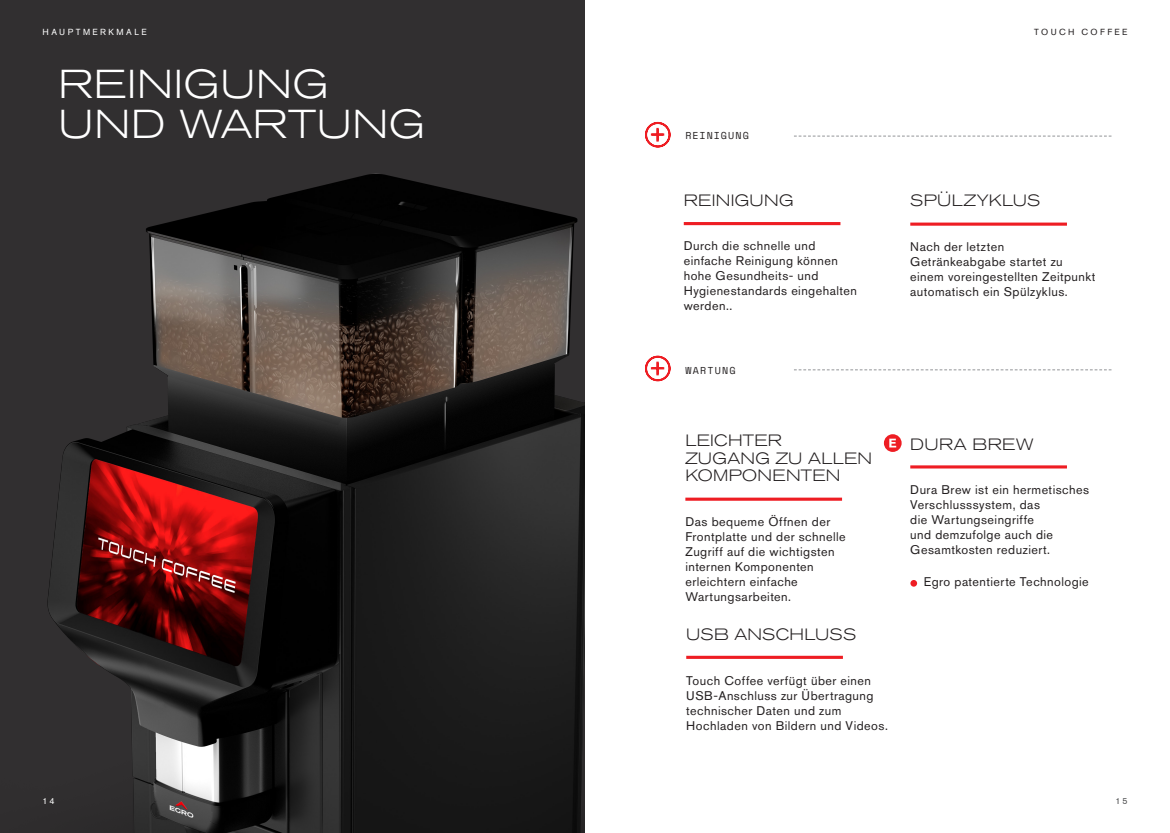
<style>
.page{position:relative;width:1170px;height:833px;background:#fff}
.page>*{position:absolute;margin:0;border:0;box-sizing:border-box;transform-origin:0 0}
.Titles{font:300 expanded 40px "Akzidenz Grotesk BQ";letter-spacing:.02em;color:#fff}
.Sub_Heading_Black{font:300 expanded 16.25px/17.5px "Akzidenz Grotesk BQ";letter-spacing:.015em;color:#231f20}
.Sub_Headings_White{font:300 expanded 16.25px "Akzidenz Grotesk BQ";letter-spacing:.02em;color:#231f20}
.Body_Copy{font:12.5px/15px "Akzidenz Grotesk BQ";letter-spacing:.035em;color:#231f20}
.Body_Copy_White{font:12.5px/15px "Akzidenz Grotesk BQ";letter-spacing:.035em;color:#231f20}
.Hightlights_black{font:10px "Space Mono";letter-spacing:.12em;color:#231f20}
.Details{font:8.75px "Akzidenz Grotesk BQ";letter-spacing:.28em;color:#fff}
.Details_Grey{font:8.75px "Akzidenz Grotesk BQ";letter-spacing:.275em;color:#231f20}
.Details-2{font:8.75px "Akzidenz Grotesk BQ";color:#4b4c4d}
</style>
<div class="page">
<div style="left:0;top:0;width:585px;height:833px;background:#312f30"></div>
<img style="left:47px;top:173px;width:538px;height:660px">
<svg style="left:794px;top:369px;width:317px;height:1px"></svg>
<svg style="left:794px;top:136px;width:317px;height:1px"></svg>
<svg style="left:883px;top:434px;width:18px;height:18px"></svg>
<svg style="left:889px;top:439px;width:7px;height:8px"></svg>
<hr style="left:686px;top:656px;width:156px;height:3px;background:#ee1d23">
<svg style="left:910px;top:222px;width:156px;height:4px"></svg>
<hr style="left:910px;top:465px;width:156px;height:3px;background:#ee1d23">
<svg style="left:685px;top:497px;width:157px;height:4px"></svg>
<hr style="left:683px;top:222px;width:157px;height:3px;background:#ee1d23">
<svg style="left:645px;top:355px;width:26px;height:27px"></svg>
<svg style="left:645px;top:121px;width:26px;height:27px"></svg>
<div style="left:910px;top:580px;width:7px;height:6px;background:#ee1d23;border-radius:50%"></div>
<p class="Details" style="left:43px;top:27px;width:106px">HAUPTMERKMALE</p>
<p class="Titles" style="left:58px;top:61px;width:272px">REINIGUNG</p>
<p class="Titles" style="left:58px;top:101px;width:368px">UND WARTUNG</p>
<p class="Hightlights_black" style="left:685px;top:128px;width:65px">REINIGUNG</p>
<p class="Details_Grey" style="left:1034px;top:26px;width:95px">TOUCH COFFEE</p>
<p class="Sub_Headings_White" style="left:683px;top:192px;width:111px">REINIGUNG</p>
<p class="Sub_Heading_Black" style="left:910px;top:192px;width:132px">SPÜLZYKLUS</p>
<p class="Body_Copy_White" style="left:683px;top:238px;width:175px">Durch die schnelle und einfache Reinigung können hohe Gesundheits- und<br>Hygienestandards eingehalten werden..</p>
<p class="Body_Copy" style="left:910px;top:239px;width:187px">Nach der letzten<br>Getränkeabgabe startet zu einem voreingestellten Zeitpunkt automatisch ein Spülzyklus.</p>
<p class="Hightlights_black" style="left:685px;top:363px;width:52px">WARTUNG</p>
<p class="Sub_Heading_Black" style="left:685px;top:432px;width:188px">LEICHTER<br>ZUGANG ZU ALLEN<br>KOMPONENTEN</p>
<p class="Sub_Heading_Black" style="left:910px;top:436px;width:125px">DURA BREW</p>
<p class="Body_Copy" style="left:685px;top:514px;width:162px">Das bequeme Öffnen der<br>Frontplatte und der schnelle<br>Zugriff auf die wichtigsten internen Komponenten erleichtern einfache<br>Wartungsarbeiten.</p>
<p class="Sub_Heading_Black" style="left:686px;top:626px;width:171px">USB ANSCHLUSS</p>
<p class="Body_Copy" style="left:686px;top:672px;width:203px">Touch Coffee verfügt über einen<br>USB-Anschluss zur Übertragung technischer Daten und zum<br>Hochladen von Bildern und Videos.</p>
<p class="Body_Copy" style="left:910px;top:482px;width:180px">Dura Brew ist ein hermetisches<br>Verschlusssystem, das<br>die Wartungseingriffe<br>und demzufolge auch die<br>Gesamtkosten reduziert.</p>
<p class="Body_Copy" style="left:923px;top:574px;width:166px">Egro patentierte Technologie</p>
<p class="Details" style="left:43px;top:796px;width:13px">14</p>
<p class="Details-2" style="left:1115px;top:796px;width:14px">15</p>
</div>
